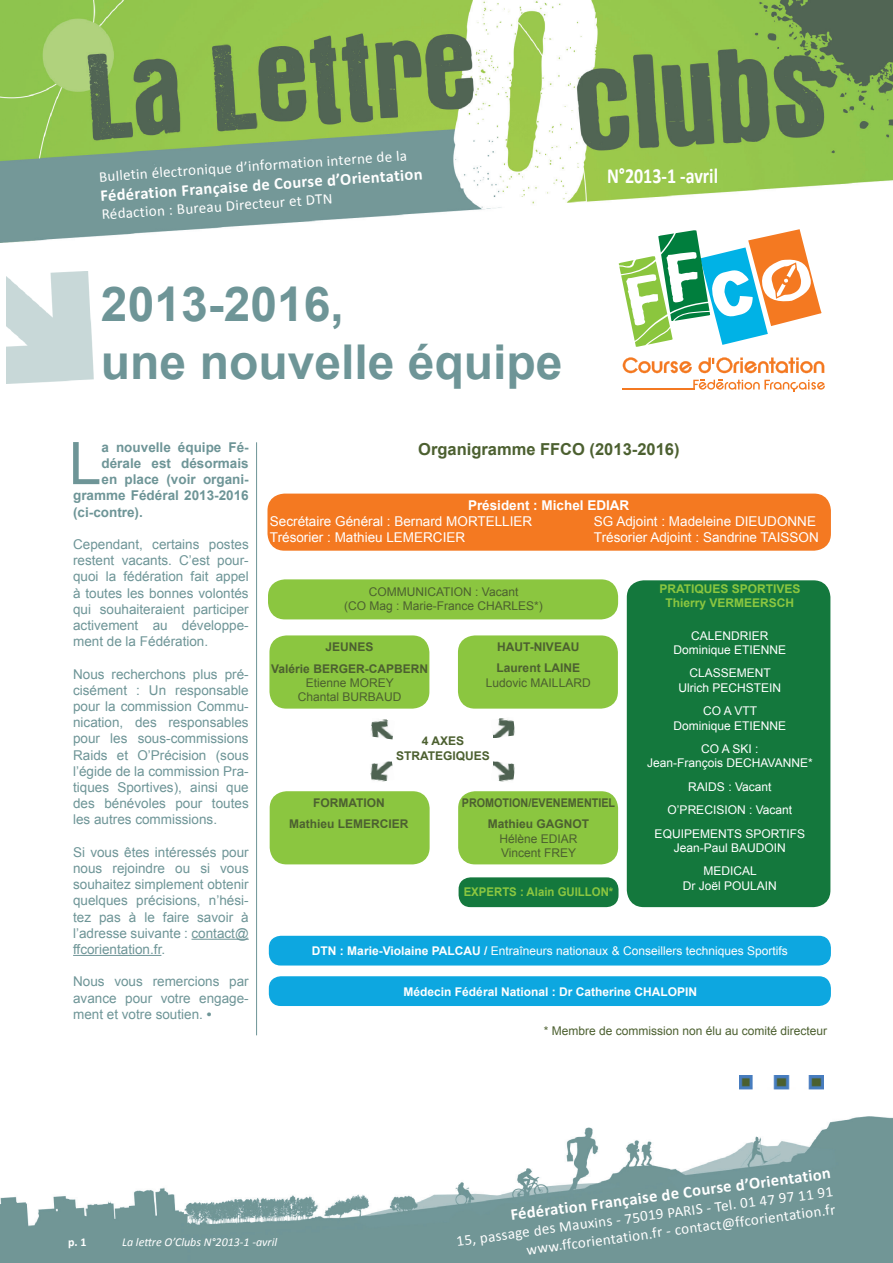
<style>
.page{position:relative;width:893px;height:1263px;background:#fff}
.page>*{position:absolute;margin:0;border:0;box-sizing:border-box;transform-origin:0 0}
.t1{font:58.8px "Arial";color:#6e9597}
.t2{font:700 48px/57.6px "Arial";color:#6e9597}
.t3{font:700 21.6px "Calibri";color:#fff;scale:.83 1}
.t4{font:700 16.5px "Calibri";color:#fff}
.t5{font:700 16.5px "Arial";color:#4c6030}
.t6{font:15px/18.3px "Calibri";color:#fff;text-align:right}
.t7{font:13.5px/16.2px "Arial";color:#6e9597;text-align:justify}
.t8{font:13.5px "Arial";color:#fff}
.t9{font:700 13.5px "Arial";color:#6e9597}
.t10{font:700 13.5px "Arial";color:#fff}
.t11{font:12px/14.4px "Arial";color:#fff;text-align:center}
.t12{font:12px/14.4px "Arial";color:#4c6030;text-align:center}
.t13{font:700 12px/21.6px "Arial";color:#4c6030;text-align:center}
.t14{font:700 12px "Arial";color:#fff}
.t15{font:700 12px/21.6px "Arial";color:#4c6030;text-align:center;scale:.9 1}
.t16{font:700 12px/14.4px "Arial";color:#8bc640;text-align:center}
.t17{font:italic 12px "Calibri";color:#fff}
.t18{font:700 12px "Arial";color:#8bc640;scale:.95 1}
.t19{font:700 12px "Calibri";color:#fff}
.s1{font-weight:700}
</style>
<div class="page">
<img style="left:1px;top:1px;width:891px;height:241px">
<img style="left:6px;top:271px;width:88px;height:113px">
<img style="left:0;top:1116px;width:893px;height:147px">
<hr style="left:623px;top:388px;width:72px;height:2px;background:#f47921">
<svg style="left:623px;top:357px;width:69px;height:16px"></svg>
<svg style="left:698px;top:357px;width:126px;height:16px"></svg>
<svg style="left:693px;top:380px;width:132px;height:11px"></svg>
<svg style="left:619px;top:229px;width:203px;height:118px"></svg>
<hr style="left:192px;top:939px;width:57px;height:1px;background:#6e9597">
<hr style="left:73px;top:955px;width:88px;height:1px;background:#6e9597">
<div style="left:267px;top:494px;width:564px;height:57px;background:#f47921;border-radius:17px"></div>
<div style="left:268px;top:579px;width:350px;height:40px;background:#8bc640;border-radius:17px"></div>
<div style="left:458px;top:635px;width:160px;height:74px;background:#8bc640;border-radius:17px"></div>
<div style="left:269px;top:635px;width:160px;height:74px;background:#8bc640;border-radius:17px"></div>
<div style="left:458px;top:791px;width:160px;height:73px;background:#8bc640;border-radius:17px"></div>
<div style="left:270px;top:791px;width:160px;height:73px;background:#8bc640;border-radius:17px"></div>
<div style="left:627px;top:580px;width:203px;height:327px;background:#14783d;border-radius:17px"></div>
<div style="left:459px;top:877px;width:159px;height:30px;background:#14783d;border-radius:12px"></div>
<div style="left:269px;top:936px;width:562px;height:29px;background:#0da7e0;border-radius:12px"></div>
<div style="left:269px;top:976px;width:562px;height:30px;background:#0da7e0;border-radius:12px"></div>
<img style="left:493px;top:718px;width:22px;height:20px">
<img style="left:371px;top:719px;width:22px;height:20px">
<img style="left:370px;top:761px;width:23px;height:21px">
<img style="left:493px;top:761px;width:22px;height:21px">
<hr style="left:256px;top:442px;width:1px;height:593px;background:#6e9597">
<img style="left:740px;top:1075px;width:84px;height:15px">
<p class="t6" style="left:98px;top:167px;width:310px;rotate:-4deg">Bulletin électronique d’information interne de la</p>
<p class="t4" style="left:100px;top:186px;width:324px;rotate:-4deg">Fédération Française de Course d’Orientation</p>
<p class="t6" style="left:101px;top:205px;width:233px;rotate:-4deg">Rédaction : Bureau Directeur et DTN</p>
<h2 class="t2" style="left:101px;top:277px;width:463px">2013-2016,<br>une nouvelle équipe</h2>
<h3 class="t3" style="left:607px;top:162px;width:135px">N°2013-1 -avril</h3>
<h1 class="t1" style="left:69px;top:425px;width:34px">L</h1>
<p class="t9" style="left:101px;top:438px;width:149px">a nouvelle équipe Fé-</p>
<p class="t9" style="left:101px;top:454px;width:149px">dérale est désormais</p>
<p class="t9" style="left:101px;top:470px;width:149px">en place (voir organi-</p>
<p class="t9" style="left:73px;top:487px;width:177px">gramme Fédéral 2013-2016</p>
<p class="t9" style="left:73px;top:503px;width:71px">(ci-contre).</p>
<p class="t7" style="left:73px;top:536px;width:177px">Cependant, certains postes restent vacants. C’est pour&shy;quoi la fédération fait appel à toutes les bonnes volontés qui souhaiteraient participer activement au développe&shy;ment de la Fédération.</p>
<p class="t7" style="left:73px;top:666px;width:177px">Nous recherchons plus pré&shy;cisément : Un responsable pour la commission Commu&shy;nication, des responsables pour les sous-commissions Raids et O’Précision (sous l’égide de la commission Pra&shy;tiques Sportives), ainsi que des bénévoles pour toutes les autres commissions.</p>
<p class="t7" style="left:73px;top:844px;width:177px">Si vous êtes intéressés pour nous rejoindre ou si vous souhaitez simplement obtenir quelques précisions, n’hési&shy;tez pas à le faire savoir à l’adresse suivante : contact@ ffcorientation.fr.</p>
<p class="t7" style="left:73px;top:974px;width:177px">Nous vous remercions par avance pour votre engage&shy;ment et votre soutien. <span class="s1">•</span></p>
<p class="t5" style="left:418px;top:438px;width:263px">Organigramme FFCO (2013-2016)</p>
<p class="t10" style="left:468px;top:496px;width:163px">Président : Michel EDIAR</p>
<p class="t8" style="left:270px;top:512px;width:264px">Secrétaire Général : Bernard MORTELLIER</p>
<p class="t8" style="left:594px;top:512px;width:224px">SG Adjoint : Madeleine DIEUDONNE</p>
<p class="t8" style="left:270px;top:528px;width:197px">Trésorier : Mathieu LEMERCIER</p>
<p class="t8" style="left:594px;top:528px;width:226px">Trésorier Adjoint : Sandrine TAISSON</p>
<p class="t12" style="left:344px;top:584px;width:200px">COMMUNICATION : Vacant<br>(CO Mag : Marie-France CHARLES*)</p>
<p class="t13" style="left:271px;top:636px;width:158px">JEUNES<br>Valérie BERGER-CAPBERN</p>
<p class="t12" style="left:298px;top:676px;width:105px">Etienne MOREY<br>Chantal BURBAUD</p>
<p class="t13" style="left:497px;top:636px;width:85px;text-align:left">HAUT-NIVEAU<br>Laurent LAINE</p>
<p class="t12" style="left:486px;top:675px;width:106px">Ludovic MAILLARD</p>
<p class="t13" style="left:396px;top:734px;width:95px;line-height:14.4px">4 AXES<br>STRATEGIQUES</p>
<p class="t13" style="left:289px;top:792px;width:121px">FORMATION<br>Mathieu LEMERCIER</p>
<p class="t15" style="left:462px;top:792px;width:172px">PROMOTION/EVENEMENTIEL<br>Mathieu GAGNOT</p>
<p class="t12" style="left:499px;top:831px;width:80px;text-align:left">Hélène EDIAR<br>Vincent FREY</p>
<p class="t18" style="left:464px;top:884px;width:159px">EXPERTS : Alain GUILLON*</p>
<p class="t16" style="left:659px;top:582px;width:143px">PRATIQUES SPORTIVES<br>Thierry VERMEERSCH</p>
<p class="t11" style="left:673px;top:628px;width:114px">CALENDRIER<br>Dominique ETIENNE</p>
<p class="t11" style="left:678px;top:666px;width:104px">CLASSEMENT<br>Ulrich PECHSTEIN</p>
<p class="t11" style="left:673px;top:704px;width:114px">CO A VTT<br>Dominique ETIENNE</p>
<p class="t11" style="left:647px;top:742px;width:167px">CO A SKI :<br>Jean-François DECHAVANNE*</p>
<p class="t11" style="left:655px;top:775px;width:152px;line-height:23.4px">RAIDS : Vacant<br>O’PRECISION : Vacant<br>EQUIPEMENTS SPORTIFS</p>
<p class="t11" style="left:674px;top:836px;width:114px;line-height:23.4px">Jean-Paul BAUDOIN<br>MEDICAL</p>
<p class="t11" style="left:683px;top:878px;width:96px">Dr Joël POULAIN</p>
<p class="t11" style="left:312px;top:943px;width:477px"><span class="s1">DTN : Marie-Violaine PALCAU /</span> Entraîneurs nationaux &amp; Conseillers techniques Sportifs</p>
<p class="t14" style="left:404px;top:983px;width:295px">Médecin Fédéral National : Dr Catherine CHALOPIN</p>
<p class="t12" style="left:544px;top:1024px;width:285px">* Membre de commission non élu au comité directeur</p>
<p class="t19" style="left:68px;top:1235px;width:20px">p. 1</p>
<p class="t17" style="left:122px;top:1235px;width:157px">La lettre O’Clubs N°2013-1 -avril</p>
<p class="t4" style="left:509px;top:1206px;width:324px;rotate:-8deg">Fédération Française de Course d’Orientation</p>
<p class="t6" style="left:455px;top:1232px;width:381px;rotate:-8deg">15, passage des Mauxins - 75019 PARIS - Tel. 01 47 97 11 91 www.ffcorientation.fr - contact@ffcorientation.fr</p>
</div>
